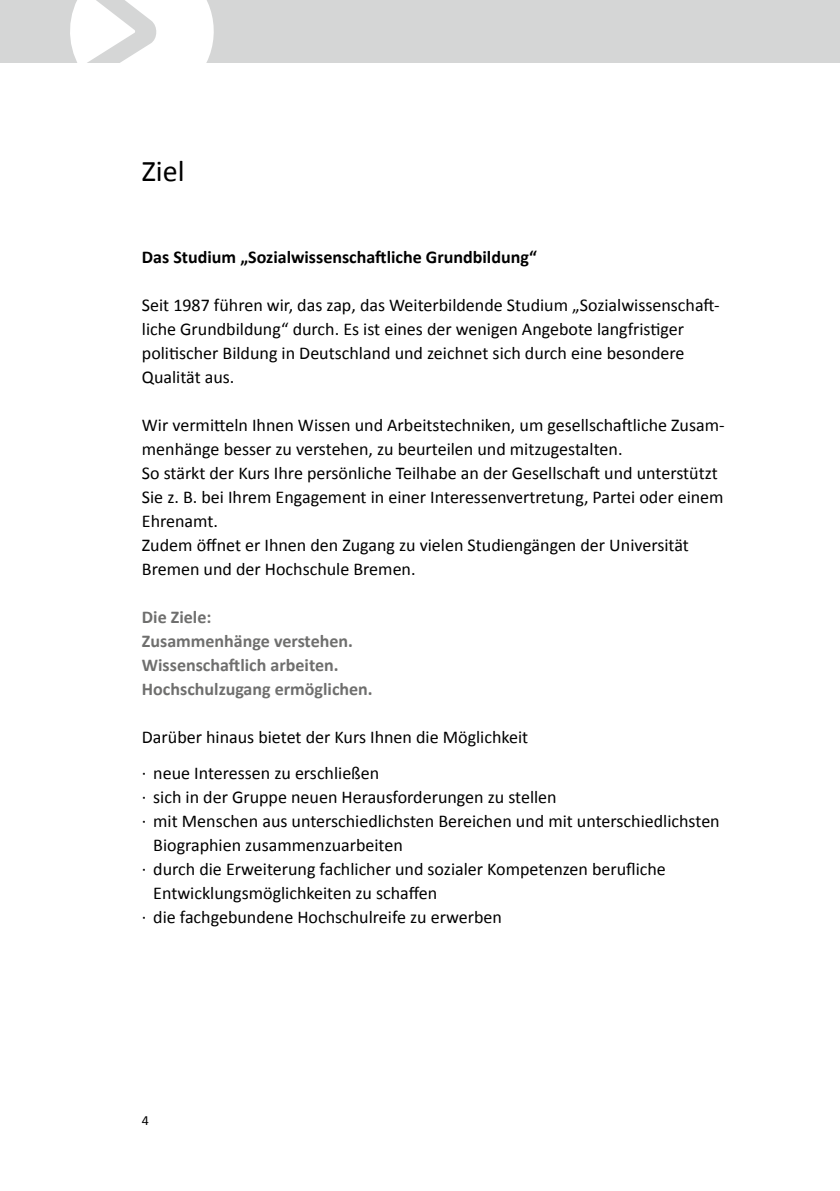
<style>
.page{position:relative;width:840px;height:1191px;background:#fff}
.page>*{position:absolute;margin:0;border:0;box-sizing:border-box;transform-origin:0 0}
.t1{font:30px "Calibri";color:#000}
.t2{font:18px/24px "Calibri";color:#000}
.t3{font:700 18px/24px "Calibri";color:#6f6f6e}
.t4{font:700 18px "Calibri";color:#000}
.t5{font:14px "Calibri";color:#000}
</style>
<div class="page">
<div style="left:0;top:0;width:839px;height:62px;background:#d5d6d6"></div>
<svg style="left:66px;top:0;width:157px;height:63px"></svg>
<h1 class="t1" style="left:142px;top:150px;width:44px">Ziel</h1>
<p class="t4" style="left:142px;top:244px;width:396px">Das Studium „Sozialwissenschaftliche Grundbildung“</p>
<p class="t2" style="left:142px;top:292px;width:579px">Seit 1987 führen wir, das zap, das Weiterbildende Studium „Sozialwissenschaft&shy;liche Grundbildung“ durch. Es ist eines der wenigen Angebote langfristiger politischer Bildung in Deutschland und zeichnet sich durch eine besondere Qualität aus.</p>
<p class="t2" style="left:142px;top:412px;width:584px">Wir vermitteln Ihnen Wissen und Arbeitstechniken, um gesellschaftliche Zusam&shy;menhänge besser zu verstehen, zu beurteilen und mitzugestalten.<br>So stärkt der Kurs Ihre persönliche Teilhabe an der Gesellschaft und unterstützt Sie z. B. bei Ihrem Engagement in einer Interessenvertretung, Partei oder einem Ehrenamt.<br>Zudem öffnet er Ihnen den Zugang zu vielen Studiengängen der Universität Bremen und der Hochschule Bremen.</p>
<p class="t3" style="left:142px;top:604px;width:232px">Die Ziele:<br>Zusammenhänge verstehen.<br>Wissenschaftlich arbeiten.<br>Hochschulzugang ermöglichen.</p>
<p class="t2" style="left:142px;top:718px;width:387px;line-height:36px">Darüber hinaus bietet der Kurs Ihnen die Möglichkeit · neue Interessen zu erschließen</p>
<p class="t2" style="left:142px;top:784px;width:416px">· sich in der Gruppe neuen Herausforderungen zu stellen</p>
<p class="t2" style="left:142px;top:808px;width:579px">· mit Menschen aus unterschiedlichsten Bereichen und mit unterschiedlichsten</p>
<p class="t2" style="left:153px;top:832px;width:251px">Biographien zusammenzuarbeiten</p>
<p class="t2" style="left:142px;top:856px;width:525px">· durch die Erweiterung fachlicher und sozialer Kompetenzen berufliche</p>
<p class="t2" style="left:153px;top:880px;width:285px">Entwicklungsmöglichkeiten zu schaffen</p>
<p class="t2" style="left:142px;top:904px;width:361px">· die fachgebundene Hochschulreife zu erwerben</p>
<p class="t5" style="left:142px;top:1110px;width:9px">4</p>
</div>
